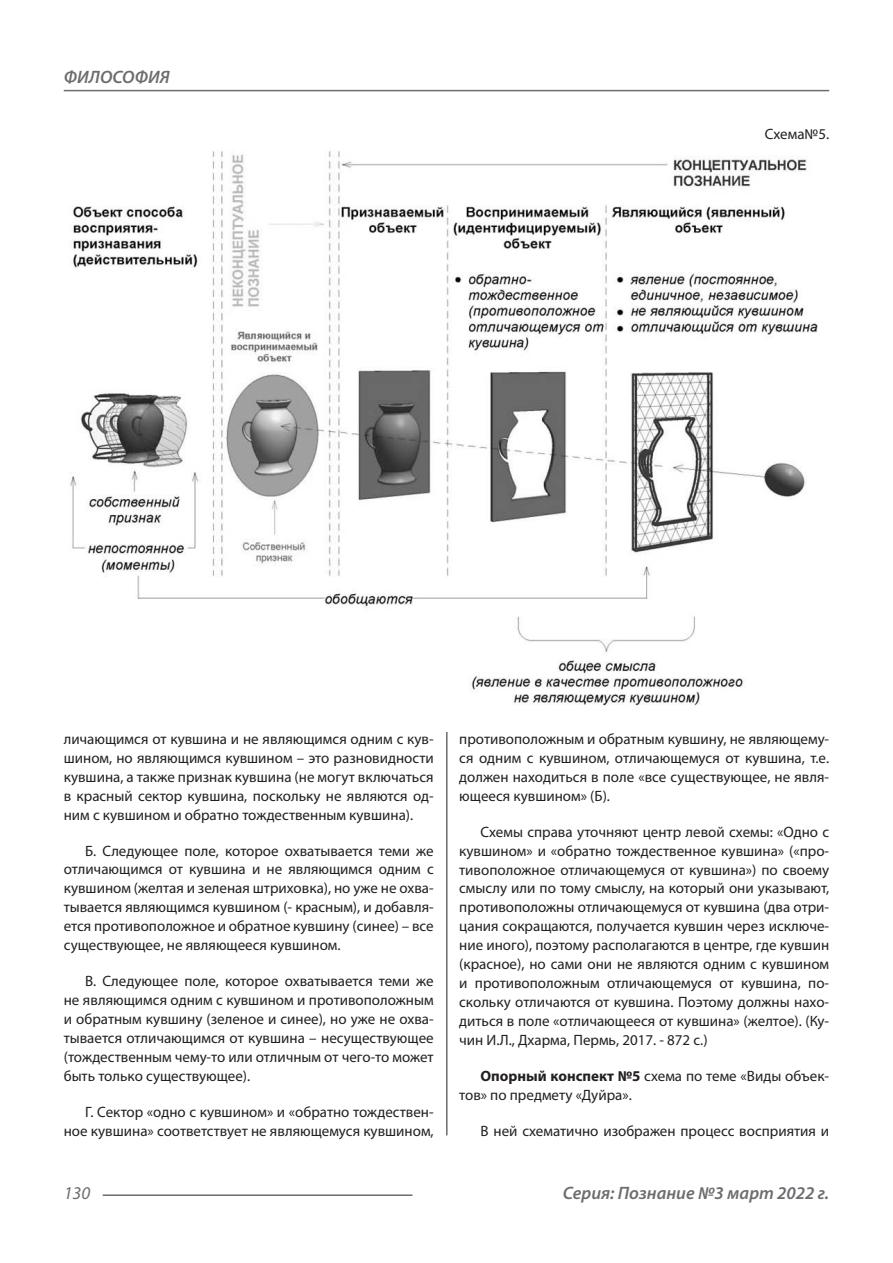
<style>
.page{position:relative;width:893px;height:1263px;background:#fff}
.page>*{position:absolute;margin:0;border:0;box-sizing:border-box;transform-origin:0 0}
.t1{font:italic 600 18px "Myriad Pro";color:#6c6d70}
.t2{font:italic 18px "Myriad Pro";color:#6c6d70}
.Статья_текст{font:15px/18.9px "Myriad Pro";color:#231f20;text-align:justify}
.Рисунок_в_статье{font:15px "Myriad Pro";color:#231f20}
.s1{font-weight:700}
</style>
<div class="page">
<hr style="left:446px;top:128px;width:1px;height:1007px;background:#231f20">
<hr style="left:103px;top:1194px;width:309px;height:2px;background:#6c6d70">
<hr style="left:64px;top:90px;width:765px;height:1px;background:#6c6d70">
<div style="left:436px;top:117px;width:22px;height:615px;background:#fff"></div>
<img style="left:69px;top:150px;width:749px;height:556px">
<p class="t1" style="left:64px;top:66px;width:107px">ФИЛОСОФИЯ</p>
<p class="Рисунок_в_статье" style="left:765px;top:125px;width:66px">Схема№5.</p>
<p class="Статья_текст" style="left:64px;top:729px;width:371px">личающимся от кувшина и не являющимся одним с кув&shy;шином, но являющимся кувшином – это разновидности кувшина, а также признак кувшина (не могут включаться в красный сектор кувшина, поскольку не являются од&shy;ним с кувшином и обратно тождественным кувшина).</p>
<p class="Статья_текст" style="left:64px;top:841px;width:371px;text-indent:21px">Б. Следующее поле, которое охватывается теми же отличающимся от кувшина и не являющимся одним с кувшином (желтая и зеленая штриховка), но уже не охва&shy;тывается являющимся кувшином (- красным), и добавля&shy;ется противоположное и обратное кувшину (синее) – все существующее, не являющееся кувшином.</p>
<p class="Статья_текст" style="left:64px;top:971px;width:371px;text-indent:21px">В. Следующее поле, которое охватывается теми же не являющимся одним с кувшином и противоположным и обратным кувшину (зеленое и синее), но уже не охва&shy;тывается отличающимся от кувшина – несуществующее (тождественным чему-то или отличным от чего-то может быть только существующее).</p>
<p class="Статья_текст" style="left:64px;top:1102px;width:371px;text-align:right">Г. Сектор «одно с кувшином» и «обратно тождествен&shy;ное кувшина» соответствует не являющемуся кувшином,</p>
<p class="Статья_текст" style="left:459px;top:729px;width:371px">противоположным и обратным кувшину, не являющему&shy;ся одним с кувшином, отличающемуся от кувшина, т.е. должен находиться в поле «все существующее, не явля&shy;ющееся кувшином» (Б).</p>
<p class="Статья_текст" style="left:459px;top:822px;width:371px;text-indent:21px">Схемы справа уточняют центр левой схемы: «Одно с кувшином» и «обратно тождественное кувшина» («про&shy;тивоположное отличающемуся от кувшина») по своему смыслу или по тому смыслу, на который они указывают, противоположны отличающемуся от кувшина (два отри&shy;цания сокращаются, получается кувшин через исключе&shy;ние иного), поэтому располагаются в центре, где кувшин (красное), но сами они не являются одним с кувшином и противоположным отличающемуся от кувшина, по&shy;скольку отличаются от кувшина. Поэтому должны нахо&shy;диться в поле «отличающееся от кувшина» (желтое). (Ку&shy;чин И.Л., Дхарма, Пермь, 2017. - 872 с.)</p>
<p class="Статья_текст" style="left:459px;top:1066px;width:371px;text-indent:21px"><span class="s1">Опорный конспект №5</span> схема по теме «Виды объек&shy;тов» по предмету «Дуйра».</p>
<p class="Статья_текст" style="left:480px;top:1121px;width:350px">В ней схематично изображен процесс восприятия и</p>
<p class="t2" style="left:64px;top:1182px;width:28px">130</p>
<p class="t1" style="left:563px;top:1182px;width:268px">Серия: Познание №3 март 2022 г.</p>
</div>
